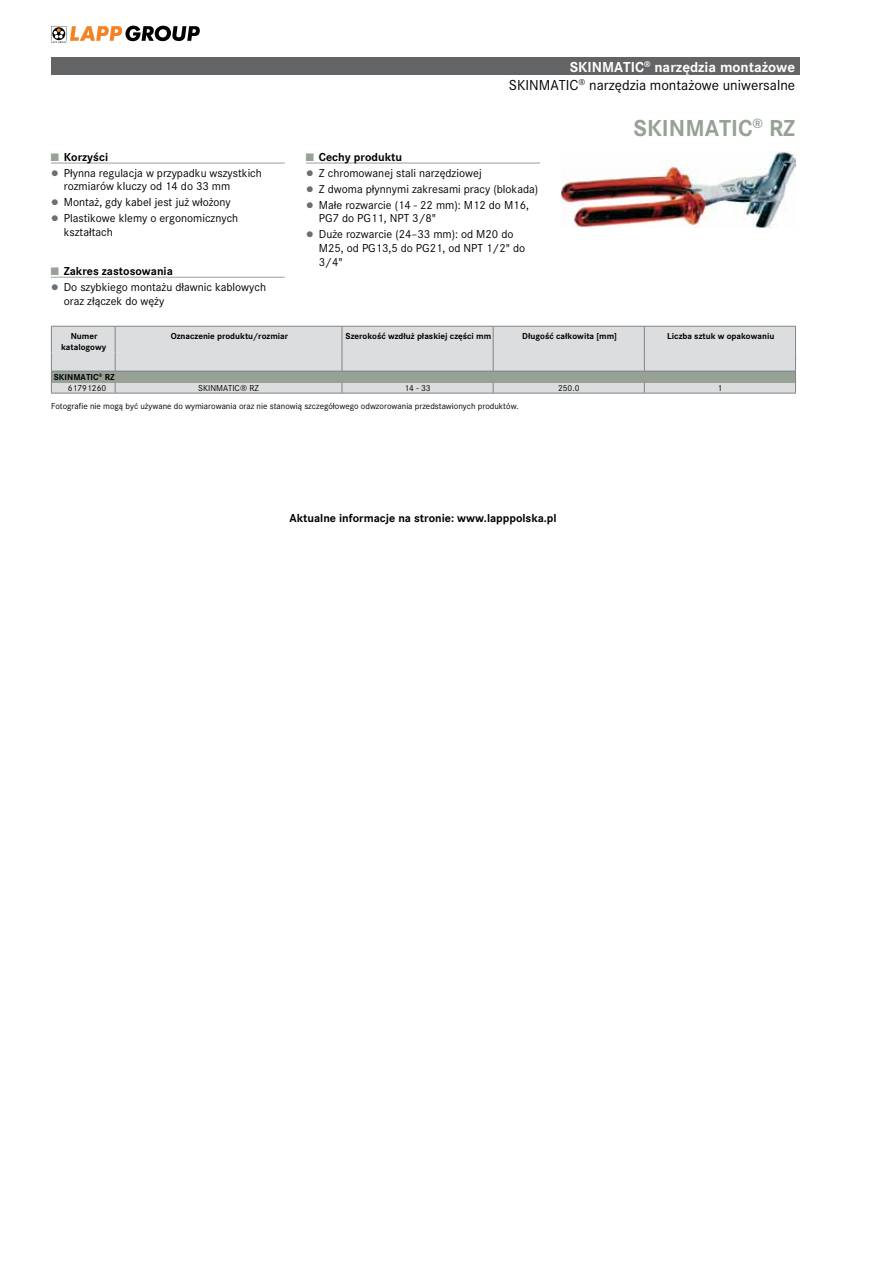
<style>
.page{position:relative;width:893px;height:1263px;background:#fff}
.page>*{position:absolute;margin:0;border:0;box-sizing:border-box;transform-origin:0 0}
.t1{font:700 24px "Corporate STOT";color:#97a196}
.t2{font:15px/18px "Corporate STOT";color:#000;text-align:right}
.t3{font:12px/16px "Corporate STOT";color:#000}
.t4{font:700 12px "Corporate STOT";color:#000}
.t5{font:700 9px/10.8px "Corporate STOT";color:#000;text-align:center}
.t6{font:9px "Corporate STOT";color:#000}
.s1{font-weight:700;color:#fff}
.s2{font-weight:700;font-size:11.25px;color:#97a196}
.s3{font-weight:700}
.s4{font-family:"Corporate S";font-size:11.25px;color:#6d6e71}
.s5{font-weight:400}
</style>
<div class="page">
<svg style="left:51px;top:26px;width:149px;height:17px"></svg>
<img style="left:561px;top:151px;width:234px;height:76px">
<hr style="left:51px;top:163px;width:234px;height:1px;background:#97a196">
<hr style="left:51px;top:277px;width:234px;height:1px;background:#97a196">
<hr style="left:306px;top:163px;width:234px;height:1px;background:#97a196">
<div style="left:52px;top:327px;width:743px;height:66px;background:#dcddde"></div>
<div style="left:51px;top:371px;width:744px;height:11px;background:#97a196"></div>
<hr style="left:51px;top:326px;width:64px;height:1px;background:#808285">
<hr style="left:115px;top:326px;width:227px;height:1px;background:#808285">
<hr style="left:342px;top:326px;width:151px;height:1px;background:#808285">
<hr style="left:493px;top:326px;width:151px;height:1px;background:#808285">
<hr style="left:644px;top:326px;width:152px;height:1px;background:#808285">
<svg style="left:115px;top:327px;width:1px;height:44px"></svg>
<svg style="left:342px;top:327px;width:1px;height:44px"></svg>
<svg style="left:493px;top:327px;width:1px;height:44px"></svg>
<svg style="left:644px;top:327px;width:1px;height:44px"></svg>
<hr style="left:51px;top:371px;width:64px;height:1px;background:#808285">
<hr style="left:115px;top:371px;width:227px;height:1px;background:#808285">
<hr style="left:342px;top:371px;width:151px;height:1px;background:#808285">
<hr style="left:493px;top:371px;width:151px;height:1px;background:#808285">
<hr style="left:644px;top:371px;width:152px;height:1px;background:#808285">
<svg style="left:51px;top:327px;width:1px;height:66px"></svg>
<svg style="left:795px;top:327px;width:1px;height:66px"></svg>
<hr style="left:51px;top:393px;width:64px;height:1px;background:#808285">
<hr style="left:115px;top:393px;width:227px;height:1px;background:#808285">
<hr style="left:342px;top:393px;width:151px;height:1px;background:#808285">
<hr style="left:493px;top:393px;width:151px;height:1px;background:#808285">
<hr style="left:644px;top:393px;width:152px;height:1px;background:#808285">
<hr style="left:52px;top:352px;width:63px;height:1px;background:#dcddde">
<hr style="left:52px;top:382px;width:63px;height:1px;background:#97a196">
<hr style="left:115px;top:382px;width:227px;height:1px;background:#97a196">
<hr style="left:342px;top:382px;width:151px;height:1px;background:#97a196">
<hr style="left:493px;top:382px;width:151px;height:1px;background:#97a196">
<hr style="left:644px;top:382px;width:151px;height:1px;background:#97a196">
<div style="left:51px;top:58px;width:748px;height:17px;background:#636466"></div>
<p class="t2" style="left:509px;top:58px;width:288px"><span class="s1">SKINMATIC</span><sup>®</sup> <span class="s1">narzędzia montażowe<br></span>SKINMATIC<sup>®</sup> narzędzia montażowe uniwersalne</p>
<p class="t3" style="left:51px;top:149px;width:212px"><span class="s2">■</span> <span class="s3">Korzyści<br></span><span class="s4">▯</span> Płynna regulacja w przypadku wszystkich</p>
<p class="t3" style="left:51px;top:178px;width:189px;text-indent:13px">rozmiarów kluczy od 14 do 33 mm <span class="s4">▯</span> Montaż, gdy kabel jest już włożony <span class="s4">▯</span> Plastikowe klemy o ergonomicznych</p>
<p class="t3" style="left:64px;top:224px;width:51px">kształtach</p>
<p class="t3" style="left:51px;top:263px;width:217px"><span class="s2">■</span> <span class="s3">Zakres zastosowania<br></span><span class="s4">▯</span> Do szybkiego montażu dławnic kablowych</p>
<p class="t3" style="left:64px;top:293px;width:102px">oraz złączek do węży</p>
<p class="t3" style="left:306px;top:149px;width:234px"><span class="s2">■</span> <span class="s3">Cechy produktu<br></span><span class="s4">▯</span> Z chromowanej stali narzędziowej<br><span class="s4">▯</span> Z dwoma płynnymi zakresami pracy (blokada) <span class="s4">▯</span> Małe rozwarcie (14 - 22 mm): M12 do M16,</p>
<p class="t3" style="left:306px;top:210px;width:209px;text-indent:13px">PG7 do PG11, NPT 3/8"<br><span class="s4">▯</span> Duże rozwarcie (24–33 mm): od M20 do</p>
<p class="t3" style="left:319px;top:241px;width:208px;line-height:13.8px">M25, od PG13,5 do PG21, od NPT 1/2" do<br>3/4"</p>
<h1 class="t1" style="left:633px;top:114px;width:163px">SKINMATIC<sup>®</sup> RZ</h1>
<p class="t5" style="left:61px;top:331px;width:47px">Numer katalogowy</p>
<p class="t5" style="left:171px;top:331px;width:119px">Oznaczenie produktu/rozmiar</p>
<p class="t5" style="left:346px;top:331px;width:147px">Szerokość wzdłuż płaskiej części mm</p>
<p class="t5" style="left:522px;top:331px;width:96px">Długość całkowita [mm]</p>
<p class="t5" style="left:667px;top:331px;width:109px">Liczba sztuk w opakowaniu</p>
<p class="t5" style="left:68px;top:372px;width:48px;text-align:left;text-indent:-14px">SKINMATIC<sup>®</sup> RZ<br><span class="s5">61791260</span></p>
<p class="t6" style="left:198px;top:383px;width:62px">SKINMATIC® RZ</p>
<p class="t6" style="left:404px;top:383px;width:28px">14 - 33</p>
<p class="t6" style="left:558px;top:383px;width:23px">250.0</p>
<p class="t6" style="left:717px;top:383px;width:6px">1</p>
<p class="t6" style="left:51px;top:401px;width:469px">Fotografie nie mogą być używane do wymiarowania oraz nie stanowią szczegółowego odwzorowania przedstawionych produktów.</p>
<p class="t4" style="left:290px;top:511px;width:269px">Aktualne informacje na stronie: www.lapppolska.pl</p>
</div>
